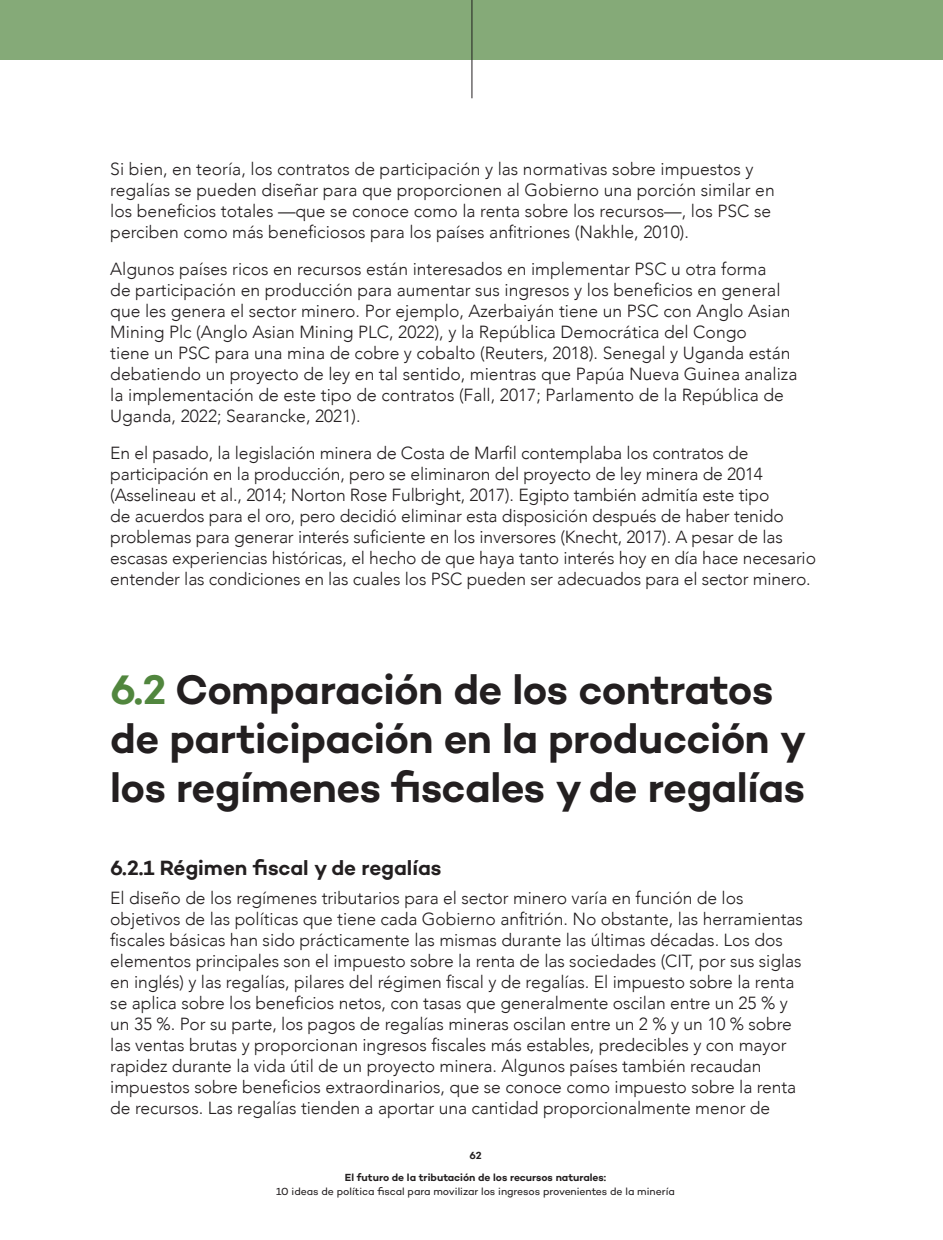
<style>
.page{position:relative;width:943px;height:1240px;background:#fff}
.page>*{position:absolute;margin:0;border:0;box-sizing:border-box;transform-origin:0 0}
.Head1-NEW{font:600 42px/49px "Campton";letter-spacing:-.015em;color:#231f20}
.Head_3{font:600 21px "Campton";letter-spacing:-.005em;color:#231f20}
.Body{font:300 17.5px/21px "Avenir";letter-spacing:-.005em;color:#231f20}
.t1{font:10.5px "Campton";letter-spacing:-.005em;color:#231f20}
.t2{font:600 10.5px/21.9px "Campton";letter-spacing:-.005em;color:#231f20;text-align:center}
.s1{color:#51863e}
</style>
<div class="page">
<div style="left:0;top:0;width:942px;height:60px;background:#85aa78"></div>
<hr style="left:471px;top:0;width:1px;height:98px;background:#231f20">
<p class="Body" style="left:110px;top:158px;width:666px">Si bien, en teoría, los contratos de participación y las normativas sobre impuestos y regalías se pueden diseñar para que proporcionen al Gobierno una porción similar en los beneficios totales —que se conoce como la renta sobre los recursos—, los PSC se perciben como más beneficiosos para los países anfitriones (Nakhle, 2010).</p>
<p class="Body" style="left:110px;top:258px;width:688px">Algunos países ricos en recursos están interesados en implementar PSC u otra forma<br>de participación en producción para aumentar sus ingresos y los beneficios en general que les genera el sector minero. Por ejemplo, Azerbaiyán tiene un PSC con Anglo Asian Mining Plc (Anglo Asian Mining PLC, 2022), y la República Democrática del Congo<br>tiene un PSC para una mina de cobre y cobalto (Reuters, 2018). Senegal y Uganda están debatiendo un proyecto de ley en tal sentido, mientras que Papúa Nueva Guinea analiza la implementación de este tipo de contratos (Fall, 2017; Parlamento de la República de Uganda, 2022; Searancke, 2021).</p>
<p class="Body" style="left:110px;top:442px;width:707px">En el pasado, la legislación minera de Costa de Marfil contemplaba los contratos de participación en la producción, pero se eliminaron del proyecto de ley minera de 2014 (Asselineau et al., 2014; Norton Rose Fulbright, 2017). Egipto también admitía este tipo<br>de acuerdos para el oro, pero decidió eliminar esta disposición después de haber tenido problemas para generar interés suficiente en los inversores (Knecht, 2017). A pesar de las escasas experiencias históricas, el hecho de que haya tanto interés hoy en día hace necesario entender las condiciones en las cuales los PSC pueden ser adecuados para el sector minero.</p>
<p class="Head1-NEW" style="left:110px;top:665px;width:697px"><span class="s1">6.2</span> Comparación de los contratos de participación en la producción y los regímenes fiscales y de regalías</p>
<p class="Head_3" style="left:110px;top:854px;width:333px">6.2.1 Régimen fiscal y de regalías</p>
<p class="Body" style="left:110px;top:887px;width:694px">El diseño de los regímenes tributarios para el sector minero varía en función de los objetivos de las políticas que tiene cada Gobierno anfitrión. No obstante, las herramientas fiscales básicas han sido prácticamente las mismas durante las últimas décadas. Los dos elementos principales son el impuesto sobre la renta de las sociedades (CIT, por sus siglas en inglés) y las regalías, pilares del régimen fiscal y de regalías. El impuesto sobre la renta se aplica sobre los beneficios netos, con tasas que generalmente oscilan entre un 25 % y un 35 %. Por su parte, los pagos de regalías mineras oscilan entre un 2 % y un 10 % sobre las ventas brutas y proporcionan ingresos fiscales más estables, predecibles y con mayor rapidez durante la vida útil de un proyecto minera. Algunos países también recaudan impuestos sobre beneficios extraordinarios, que se conoce como impuesto sobre la renta de recursos. Las regalías tienden a aportar una cantidad proporcionalmente menor de</p>
<p class="t2" style="left:345px;top:1144px;width:263px">62<br>El futuro de la tributación de los recursos naturales:</p>
<p class="t1" style="left:276px;top:1184px;width:400px">10 ideas de política fiscal para movilizar los ingresos provenientes de la minería</p>
</div>
